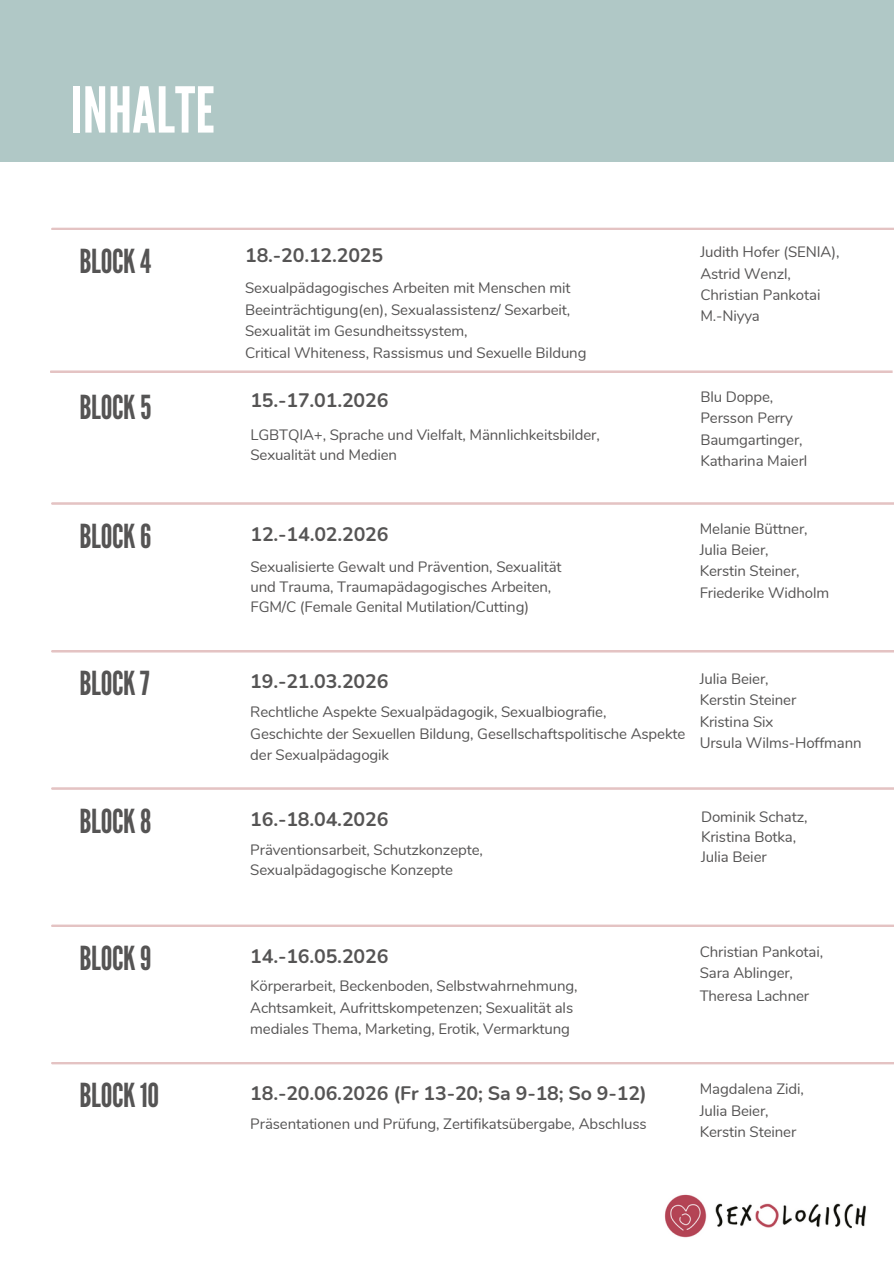
<style>
.page{position:relative;width:894px;height:1264px;background:#fff}
.page>*{position:absolute;margin:0;border:0;box-sizing:border-box;transform-origin:0 0}
.t1{font:63px "League Gothic";letter-spacing:.005em;color:#fff}
.t2{font:33px "League Gothic";letter-spacing:-.01em;color:#555454}
.t3{font:700 19.5px "Nunito";letter-spacing:-.01em;color:#555454}
.t4{font:15px/21.5px "Nunito";letter-spacing:-.01em;color:#555454}
</style>
<div class="page">
<div style="left:0;top:0;width:893px;height:162px;background:#b0c8c6"></div>
<svg style="left:50px;top:370px;width:842px;height:3px;background:#e8cccc"></svg>
<hr style="left:51px;top:228px;width:842px;height:2px;background:#e4c3c3">
<svg style="left:51px;top:502px;width:842px;height:3px;background:#e7cbcb"></svg>
<hr style="left:51px;top:650px;width:842px;height:2px;background:#e4c3c3">
<svg style="left:51px;top:787px;width:842px;height:2px;background:#e7cbcb"></svg>
<svg style="left:51px;top:924px;width:842px;height:3px;background:#e9cece"></svg>
<hr style="left:51px;top:1062px;width:842px;height:2px;background:#e4c3c3">
<img style="left:664px;top:1194px;width:202px;height:44px">
<p class="t1" style="left:71px;top:74px;width:146px">INHALTE</p>
<h1 class="t2" style="left:79px;top:242px;width:73px">BLOCK4</h1>
<p class="t3" style="left:245px;top:242px;width:139px">18.-20.12.2025</p>
<p class="t4" style="left:245px;top:278px;width:327px">Sexualpädagogisches Arbeiten mit Menschen mit<br>Beeinträchtigung(en), Sexualassistenz/ Sexarbeit,</p>
<p class="t4" style="left:245px;top:320px;width:224px">Sexualität im Gesundheitssystem,</p>
<h2 class="t4" style="left:245px;top:342px;width:343px">Critical Whiteness, Rassismus und Sexuelle Bildung</h2>
<h2 class="t4" style="left:700px;top:241px;width:140px">Judith Hofer (SENIA),</h2>
<h3 class="t4" style="left:700px;top:263px;width:92px">Astrid Wenzl,</h3>
<p class="t4" style="left:700px;top:284px;width:122px">Christian Pankotai</p>
<p class="t4" style="left:700px;top:305px;width:61px">M.-Niyya</p>
<h2 class="t2" style="left:79px;top:387px;width:74px">BLOCK5</h2>
<p class="t3" style="left:250px;top:387px;width:139px">15.-17.01.2026</p>
<h3 class="t4" style="left:250px;top:424px;width:351px;line-height:20.2px">LGBTQIA+, Sprache und Vielfalt, Männlichkeitsbilder,<br>Sexualität und Medien</h3>
<p class="t4" style="left:700px;top:386px;width:75px">Blu Doppe,</p>
<p class="t4" style="left:700px;top:408px;width:104px">Persson Perry<br>Baumgartinger,</p>
<p class="t4" style="left:700px;top:450px;width:108px">Katharina Maierl</p>
<h3 class="t2" style="left:79px;top:516px;width:74px">BLOCK6</h3>
<p class="t3" style="left:250px;top:521px;width:139px">12.-14.02.2026</p>
<p class="t4" style="left:250px;top:556px;width:313px;line-height:20.2px">Sexualisierte Gewalt und Prävention, Sexualität und Trauma, Traumapädagogisches Arbeiten,</p>
<h2 class="t4" style="left:250px;top:596px;width:280px">FGM/C (Female Genital Mutilation/Cutting)</h2>
<h3 class="t4" style="left:699px;top:518px;width:109px">Melanie Büttner,</h3>
<p class="t4" style="left:699px;top:539px;width:70px">Julia Beier,</p>
<p class="t4" style="left:699px;top:560px;width:101px">Kerstin Steiner,</p>
<p class="t4" style="left:699px;top:582px;width:131px">Friederike Widholm</p>
<p class="t2" style="left:79px;top:664px;width:72px">BLOCK7</p>
<p class="t3" style="left:250px;top:668px;width:139px">19.-21.03.2026</p>
<p class="t4" style="left:250px;top:701px;width:357px">Rechtliche Aspekte Sexualpädagogik, Sexualbiografie,</p>
<p class="t4" style="left:250px;top:723px;width:436px">Geschichte der Sexuellen Bildung, Gesellschaftspolitische Aspekte der Sexualpädagogik</p>
<p class="t4" style="left:699px;top:668px;width:70px">Julia Beier,</p>
<h2 class="t4" style="left:699px;top:689px;width:98px">Kerstin Steiner</h2>
<h3 class="t4" style="left:699px;top:711px;width:75px">Kristina Six</h3>
<p class="t4" style="left:699px;top:732px;width:163px">Ursula Wilms-Hoffmann</p>
<p class="t2" style="left:79px;top:801px;width:73px">BLOCK8</p>
<p class="t3" style="left:250px;top:806px;width:139px">16.-18.04.2026</p>
<p class="t4" style="left:250px;top:839px;width:234px;line-height:20.2px">Präventionsarbeit, Schutzkonzepte,<br>Sexualpädagogische Konzepte</p>
<h3 class="t4" style="left:701px;top:806px;width:108px">Dominik Schatz,</h3>
<p class="t4" style="left:701px;top:826px;width:97px">Kristina Botka,</p>
<p class="t4" style="left:701px;top:846px;width:67px">Julia Beier</p>
<p class="t2" style="left:79px;top:939px;width:74px">BLOCK9</p>
<h2 class="t3" style="left:250px;top:943px;width:139px">14.-16.05.2026</h2>
<p class="t4" style="left:250px;top:975px;width:329px">Körperarbeit, Beckenboden, Selbstwahrnehmung,<br>Achtsamkeit, Aufrittskompetenzen; Sexualität als mediales Thema, Marketing, Erotik, Vermarktung</p>
<p class="t4" style="left:699px;top:941px;width:125px">Christian Pankotai,<br>Sara Ablinger,</p>
<p class="t4" style="left:699px;top:985px;width:111px">Theresa Lachner</p>
<p class="t2" style="left:79px;top:1076px;width:81px">BLOCK10</p>
<h3 class="t3" style="left:250px;top:1080px;width:398px">18.-20.06.2026 (Fr 13-20; Sa 9-18; So 9-12)</h3>
<p class="t4" style="left:250px;top:1113px;width:397px">Präsentationen und Prüfung, Zertifikatsübergabe, Abschluss</p>
<p class="t4" style="left:699px;top:1078px;width:106px">Magdalena Zidi,<br>Julia Beier,</p>
<h2 class="t4" style="left:699px;top:1121px;width:98px">Kerstin Steiner</h2>
</div>
